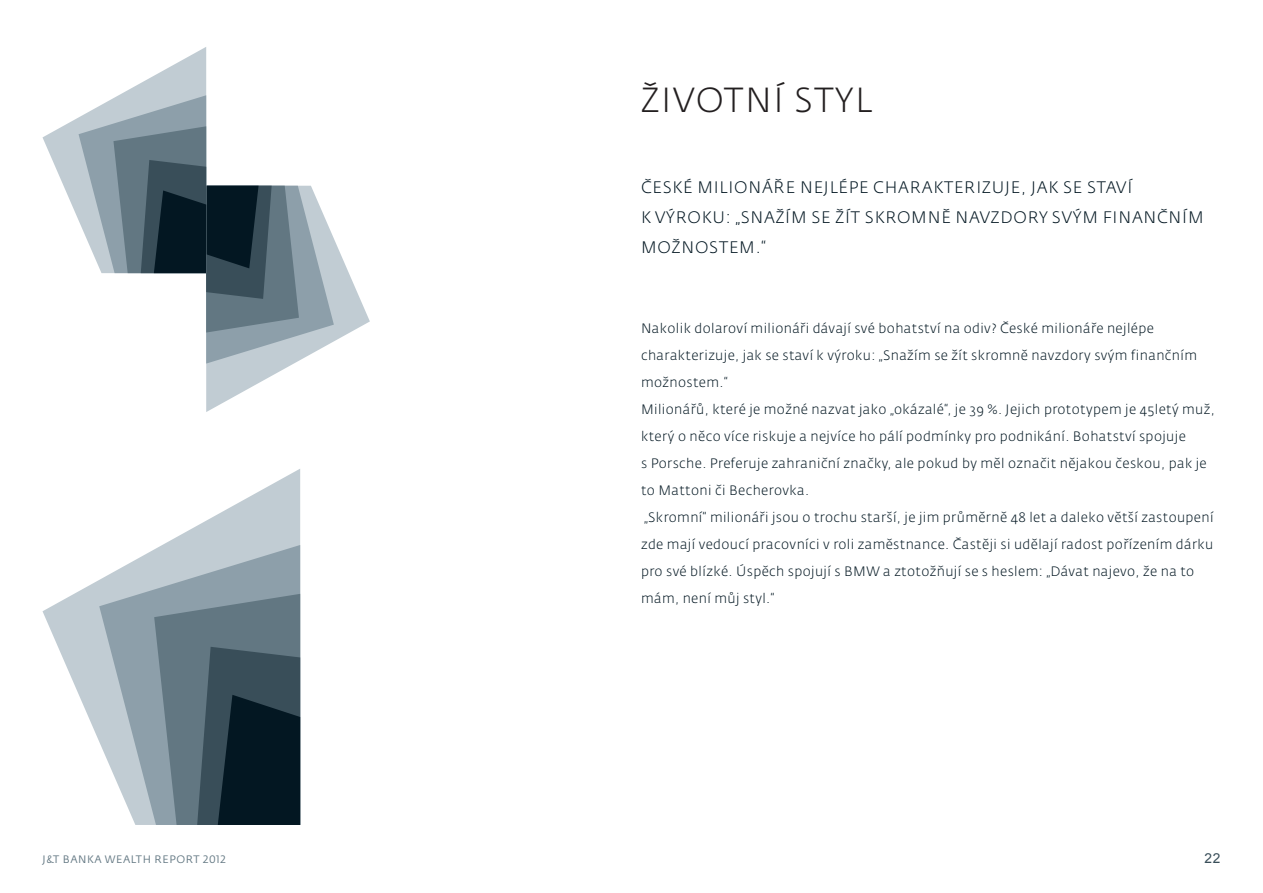
<style>
.page{position:relative;width:1263px;height:893px;background:#fff}
.page>*{position:absolute;margin:0;border:0;box-sizing:border-box;transform-origin:0 0}
.t1{font:300 34.5px "Fedra Sans Alt Pro";letter-spacing:.05em;color:#231f20}
.t2{font:300 16.5px/30px "Fedra Sans Alt Pro";letter-spacing:.05em;color:#031722}
.t3{font:13.65px "Arial";color:#394e59}
.t4{font:300 13.5px/27px "Fedra Sans Alt Pro";letter-spacing:.03em;color:#031722}
.t5{font:10.65px "Fedra Sans Alt Pro";letter-spacing:.06em;color:#627782}
</style>
<div class="page">
<svg style="left:43px;top:469px;width:257px;height:272px"></svg>
<svg style="left:99px;top:545px;width:201px;height:280px;background:#b1bec6"></svg>
<svg style="left:154px;top:594px;width:146px;height:231px;background:#445964"></svg>
<svg style="left:43px;top:47px;width:327px;height:365px"></svg>
<h1 class="t1" style="left:641px;top:86px;width:232px">ŽIVOTNÍ STYL</h1>
<p class="t2" style="left:641px;top:174px;width:564px">ČESKÉ MILIONÁŘE NEJLÉPE CHARAKTERIZUJE, JAK SE STAVÍ<br>K VÝROKU: „SNAŽÍM SE ŽÍT SKROMNĚ NAVZDORY SVÝM FINANČNÍM<br>MOŽNOSTEM.“</p>
<p class="t4" style="left:641px;top:316px;width:575px">Nakolik dolaroví milionáři dávají své bohatství na odiv? České milionáře nejlépe charakterizuje, jak se staví k výroku: „Snažím se žít skromně navzdory svým finančním možnostem.“<br>Milionářů, které je možné nazvat jako „okázalé“, je 39 %. Jejich prototypem je 45letý muž, který o něco více riskuje a nejvíce ho pálí podmínky pro podnikání. Bohatství spojuje<br>s Porsche. Preferuje zahraniční značky, ale pokud by měl označit nějakou českou, pak je to Mattoni či Becherovka.<br>„Skromní“ milionáři jsou o trochu starší, je jim průměrně 48 let a daleko větší zastoupení zde mají vedoucí pracovníci v roli zaměstnance. Častěji si udělají radost pořízením dárku pro své blízké. Úspěch spojují s BMW a ztotožňují se s heslem: „Dávat najevo, že na to mám, není můj styl.“</p>
<p class="t5" style="left:43px;top:855px;width:185px">J&amp;T BANKA WEALTH REPORT 2012</p>
<p class="t3" style="left:1204px;top:851px;width:18px">22</p>
</div>
